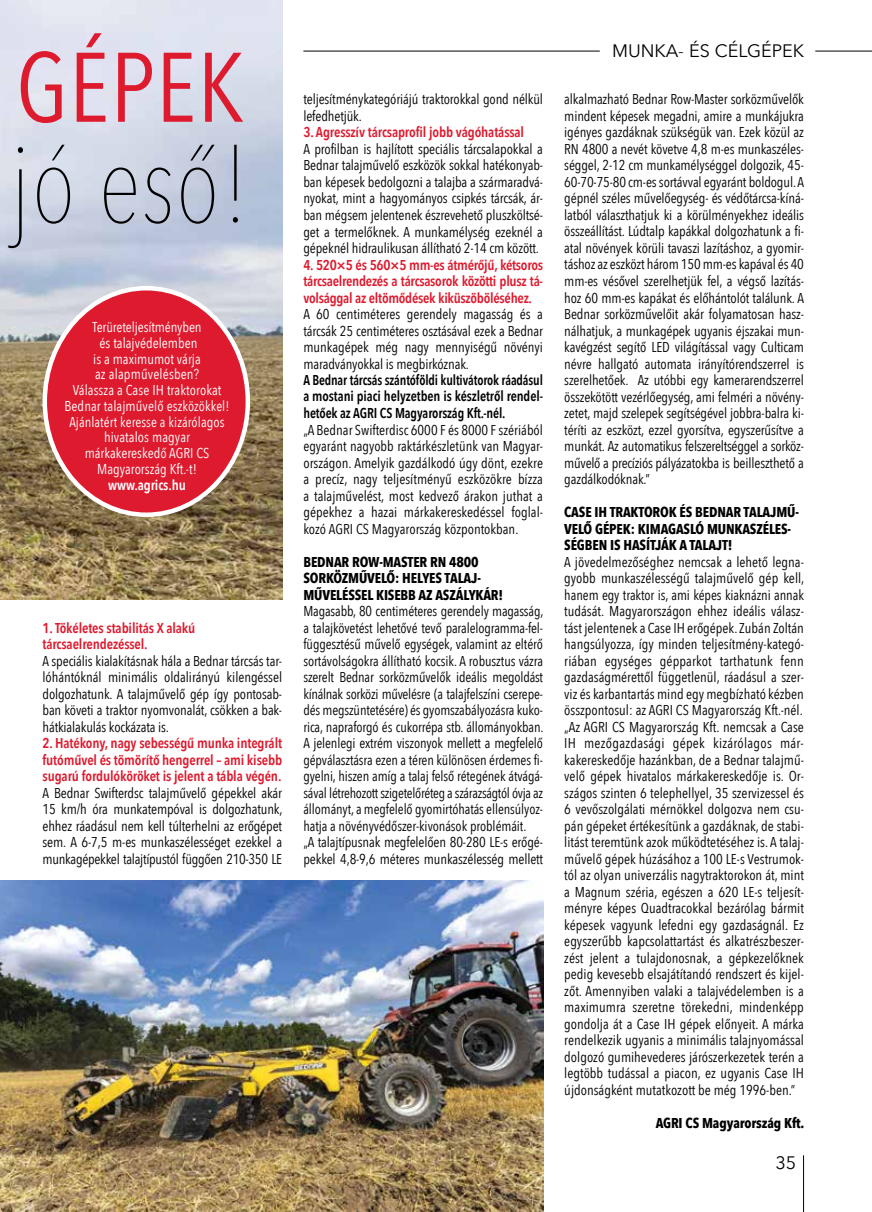
<style>
.page{position:relative;width:872px;height:1212px;background:#fff}
.page>*{position:absolute;margin:0;border:0;box-sizing:border-box;transform-origin:0 0}
.t1{font:200 109.05px "Avenir Next Condensed";color:#000}
.t2{font:97.5px "Avenir Next Condensed";letter-spacing:.005em;color:#de1a2e}
.t3{font:18px "Avenir Next";color:#000}
.t4{font:14.25px/16.5px "Avenir Next Condensed";letter-spacing:-.01em;color:#000;text-align:justify}
.t5{font:600 14.25px/16.5px "Avenir Next Condensed";letter-spacing:-.01em;color:#de1a2e;text-align:justify}
.t6{font:14.25px/15.8px "Avenir Next Condensed";color:#fff;text-align:center}
.t7{font:700 14.25px/16.5px "Avenir Next Condensed";letter-spacing:-.01em;color:#000}
.t8{font:600 14.25px/16.5px "Avenir Next Condensed";letter-spacing:-.01em;color:#000;text-align:justify;scale:.92 1}
.t9{font:600 14.25px "Avenir Next Condensed";letter-spacing:-.01em;color:#fff}
</style>
<div class="page">
<img style="left:0;top:880px;width:543px;height:332px">
<img style="left:0;top:0;width:282px;height:599px">
<div style="left:45px;top:288px;width:203px;height:227px;background:#de1a2e;border-radius:50%"></div>
<hr style="left:803px;top:1155px;width:1px;height:57px;background:#000">
<hr style="left:815px;top:51px;width:57px;height:1px;background:#000">
<hr style="left:303px;top:51px;width:297px;height:1px;background:#000">
<h2 class="t2" style="left:16px;top:4px;width:230px">GÉPEK</h2>
<h1 class="t1" style="left:10px;top:119px;width:242px">jó eső!</h1>
<p class="t6" style="left:65px;top:319px;width:166px">Terüreteljesítményben<br>és talajvédelemben<br>is a maximumot várja<br>az alapművelésben?<br>Válassza a Case IH traktorokat<br>Bednar talajművelő eszközökkel!<br>Ajánlatért keresse a kizárólagos hivatalos magyar márkakereskedő AGRI CS<br>Magyarország Kft.-t!</p>
<p class="t9" style="left:108px;top:472px;width:79px">www.agrics.hu</p>
<p class="t5" style="left:43px;top:619px;width:154px">1. Tökéletes stabilitás X alakú tárcsaelrendezéssel.</p>
<p class="t4" style="left:43px;top:652px;width:241px">A speciális kialakításnak hála a Bednar tárcsás tar&shy;lóhántóknál minimális oldalirányú kilengéssel dolgozhatunk. A talajművelő gép így pontosab&shy;ban követi a traktor nyomvonalát, csökken a bak&shy;hátkialakulás kockázata is.</p>
<p class="t5" style="left:43px;top:734px;width:241px">2. Hatékony, nagy sebességű munka integrált futóművel és tömörítő hengerrel – ami kisebb sugarú fordulóköröket is jelent a tábla végén.</p>
<p class="t4" style="left:43px;top:784px;width:241px">A Bednar Swifterdsc talajművelő gépekkel akár 15 km/h óra munkatempóval is dolgozhatunk, ehhez ráadásul nem kell túlterhelni az erőgépet sem. A 6-7,5 m-es munkaszélességet ezekkel a munkagépekkel talajtípustól függően 210-350 LE</p>
<p class="t4" style="left:303px;top:91px;width:241px">teljesítménykategóriájú traktorokkal gond nélkül lefedhetjük.</p>
<p class="t5" style="left:303px;top:124px;width:222px">3. Agresszív tárcsaprofil jobb vágóhatással</p>
<p class="t4" style="left:303px;top:140px;width:241px">A profilban is hajlított speciális tárcsalapokkal a Bednar talajművelő eszközök sokkal hatékonyab&shy;ban képesek bedolgozni a talajba a szármaradvá&shy;nyokat, mint a hagyományos csipkés tárcsák, ár&shy;ban mégsem jelentenek észrevehető pluszköltsé&shy;get a termelőknek. A munkamélység ezeknél a gépeknél hidraulikusan állítható 2-14 cm között.</p>
<p class="t5" style="left:303px;top:256px;width:241px">4. 520×5 és 560×5 mm-es átmérőjű, kétsoros tárcsaelrendezés a tárcsasorok közötti plusz tá&shy;volsággal az eltömődések kiküszöböléséhez.</p>
<p class="t4" style="left:303px;top:305px;width:241px">A 60 centiméteres gerendely magasság és a tárcsák 25 centiméteres osztásával ezek a Bednar munkagépek még nagy mennyiségű növényi maradványokkal is megbirkóznak.</p>
<p class="t8" style="left:303px;top:371px;width:262px">A Bednar tárcsás szántóföldi kultivátorok ráadásul a mostani piaci helyzetben is készletről rendel&shy;hetőek az AGRI CS Magyarország Kft.-nél.</p>
<p class="t4" style="left:303px;top:421px;width:241px">„A Bednar Swifterdisc 6000 F és 8000 F szériából egyaránt nagyobb raktárkészletünk van Magyar&shy;országon. Amelyik gazdálkodó úgy dönt, ezekre a precíz, nagy teljesítményű eszközökre bízza a talajművelést, most kedvező árakon juthat a gépekhez a hazai márkakereskedéssel foglal&shy;kozó AGRI CS Magyarország központokban.</p>
<p class="t7" style="left:303px;top:553px;width:201px">BEDNAR ROW-MASTER RN 4800<br>SORKÖZMŰVELŐ: HELYES TALAJ-<br>MŰVELÉSSEL KISEBB AZ ASZÁLYKÁR!</p>
<p class="t4" style="left:303px;top:602px;width:241px;text-align:left">Magasabb, 80 centiméteres gerendely magasság, a talajkövetést lehetővé tevő paralelogramma-fel&shy;függesztésű művelő egységek, valamint az eltérő sortávolságokra állítható kocsik. A robusztus vázra szerelt Bednar sorközművelők ideális megoldást kínálnak sorközi művelésre (a talajfelszíni cserepe&shy;dés megszüntetésére) és gyomszabályozásra kuko&shy;rica, napraforgó és cukorrépa stb. állományokban.<br>A jelenlegi extrém viszonyok mellett a megfelelő gépválasztásra ezen a téren különösen érdemes fi&shy;gyelni, hiszen amíg a talaj felső rétegének átvágá&shy;sával létrehozott szigetelőréteg a szárazságtól óvja az állományt, a megfelelő gyomirtóhatás ellensúlyoz&shy;hatja a növényvédőszer-kivonások problémáit.<br>„A talajtípusnak megfelelően 80-280 LE-s erőgé&shy;pekkel 4,8-9,6 méteres munkaszélesség mellett</p>
<p class="t3" style="left:612px;top:36px;width:193px">MUNKA- ÉS CÉLGÉPEK</p>
<p class="t4" style="left:564px;top:91px;width:241px">alkalmazható Bednar Row-Master sorközművelők mindent képesek megadni, amire a munkájukra igényes gazdáknak szükségük van. Ezek közül az RN 4800 a nevét követve 4,8 m-es munkaszéles&shy;séggel, 2-12 cm munkamélységgel dolgozik, 45- 60-70-75-80 cm-es sortávval egyaránt boldogul. A gépnél széles művelőegység- és védőtárcsa-kíná&shy;latból választhatjuk ki a körülményekhez ideális összeállítást. Lúdtalp kapákkal dolgozhatunk a fi&shy;atal növények körüli tavaszi lazításhoz, a gyomir&shy;táshoz az eszközt három 150 mm-es kapával és 40 mm-es vésővel szerelhetjük fel, a végső lazítás&shy;hoz 60 mm-es kapákat és előhántolót találunk. A Bednar sorközművelőit akár folyamatosan hasz&shy;nálhatjuk, a munkagépek ugyanis éjszakai mun&shy;kavégzést segítő LED világítással vagy Culticam névre hallgató automata irányítórendszerrel is szerelhetőek. Az utóbbi egy kamerarendszerrel összekötött vezérlőegység, ami felméri a növény&shy;zetet, majd szelepek segítségével jobbra-balra ki&shy;téríti az eszközt, ezzel gyorsítva, egyszerűsítve a munkát. Az automatikus felszereltséggel a sorköz&shy;művelő a precíziós pályázatokba is beilleszthető a gazdálkodóknak.”</p>
<p class="t7" style="left:564px;top:504px;width:236px">CASE IH TRAKTOROK ÉS BEDNAR TALAJMŰ-<br>VELŐ GÉPEK: KIMAGASLÓ MUNKASZÉLES-<br>SÉGBEN IS HASÍTJÁK A TALAJT!</p>
<p class="t4" style="left:564px;top:553px;width:241px">A jövedelmezőséghez nemcsak a lehető legna&shy;gyobb munkaszélességű talajművelő gép kell, hanem egy traktor is, ami képes kiaknázni annak tudását. Magyarországon ehhez ideális válasz&shy;tást jelentenek a Case IH erőgépek. Zubán Zoltán hangsúlyozza, így minden teljesítmény-kategó&shy;riában egységes gépparkot tarthatunk fenn gazdaságmérettől függetlenül, ráadásul a szer&shy;viz és karbantartás mind egy megbízható kézben összpontosul: az AGRI CS Magyarország Kft.-nél. „Az AGRI CS Magyarország Kft. nemcsak a Case IH mezőgazdasági gépek kizárólagos már&shy;kakereskedője hazánkban, de a Bednar talajmű&shy;velő gépek hivatalos márkakereskedője is. Or&shy;szágos szinten 6 telephellyel, 35 szervizessel és 6 vevőszolgálati mérnökkel dolgozva nem csu&shy;pán gépeket értékesítünk a gazdáknak, de stabi&shy;litást teremtünk azok működtetéséhez is. A talaj&shy;művelő gépek húzásához a 100 LE-s Vestrumok&shy;tól az olyan univerzális nagytraktorokon át, mint a Magnum széria, egészen a 620 LE-s teljesít&shy;ményre képes Quadtracokkal bezárólag bármit képesek vagyunk lefedni egy gazdaságnál. Ez egyszerűbb kapcsolattartást és alkatrészbeszer&shy;zést jelent a tulajdonosnak, a gépkezelőknek pedig kevesebb elsajátítandó rendszert és kijel&shy;zőt. Amennyiben valaki a talajvédelemben is a maximumra szeretne törekedni, mindenképp gondolja át a Case IH gépek előnyeit. A márka rendelkezik ugyanis a minimális talajnyomással dolgozó gumihevederes járószerkezetek terén a legtöbb tudással a piacon, ez ugyanis Case IH újdonságként mutatkozott be még 1996-ben.”</p>
<p class="t7" style="left:655px;top:1114px;width:150px">AGRI CS Magyarország Kft.</p>
<p class="t3" style="left:775px;top:1147px;width:22px">35</p>
</div>
